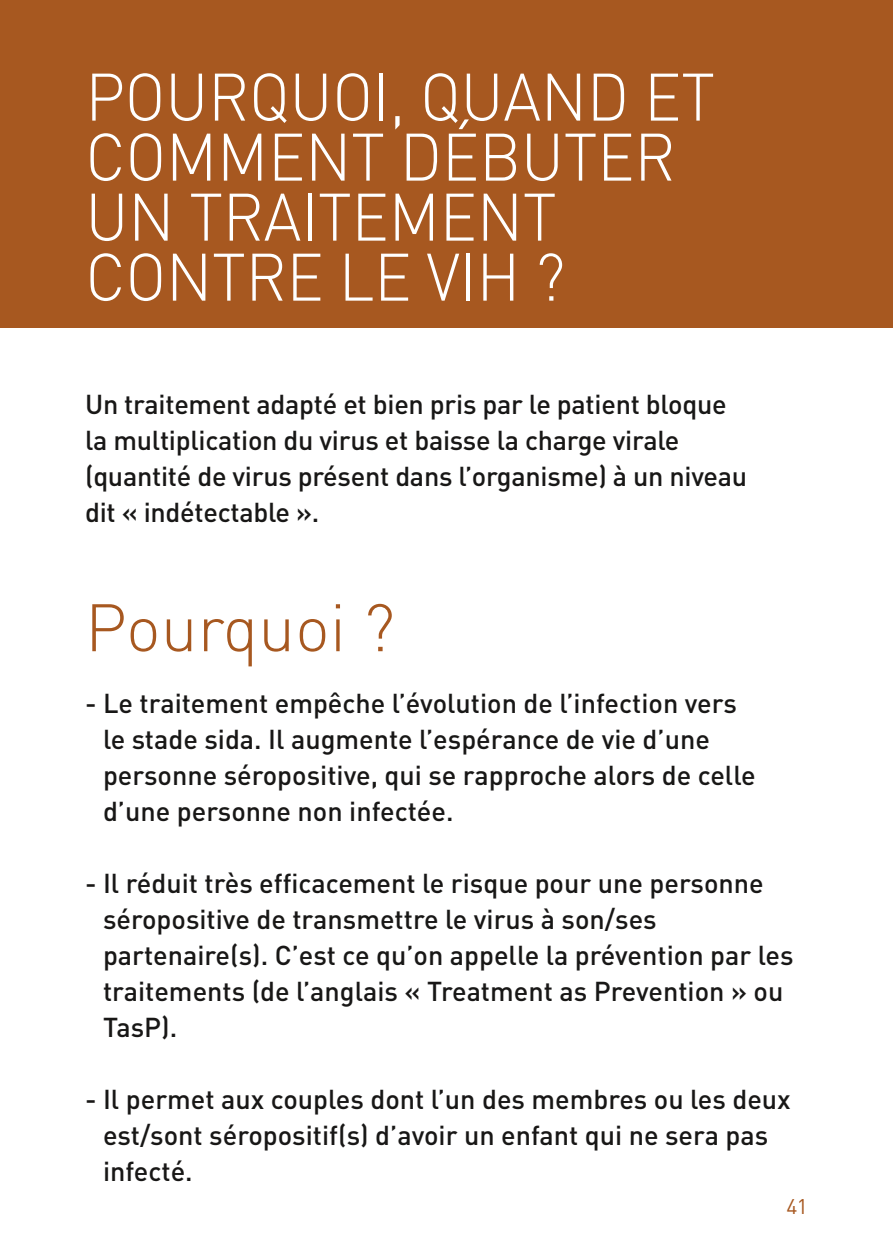
<style>
.page{position:relative;width:893px;height:1259px;background:#fff}
.page>*{position:absolute;margin:0;border:0;box-sizing:border-box;transform-origin:0 0}
.T1{font:300 66px/60px "DIN Pro";letter-spacing:-.005em;color:#fff;scale:.95 1}
.t1{font:300 66px "DIN Pro";color:#a75820}
.t2{font:500 27px/36px "DIN Pro";color:#181716}
.t3{font:21px "DIN Pro";color:#a75820}
</style>
<div class="page">
<div style="left:0;top:0;width:893px;height:327px;background:#a75820"></div>
<p class="T1" style="left:85px;top:64px;width:664px">POURQUOI, QUAND ET<br>COMMENT DÉBUTER<br>UN TRAITEMENT<br>CONTRE LE VIH ?</p>
<p class="t2" style="left:85px;top:385px;width:664px">Un traitement adapté et bien pris par le patient bloque la multiplication du virus et baisse la charge virale (quantité de virus présent dans l’organisme) à un niveau dit « indétectable ».</p>
<p class="t1" style="left:85px;top:582px;width:312px">Pourquoi ?</p>
<p class="t2" style="left:103px;top:684px;width:654px;text-indent:-18px">- Le traitement empêche l’évolution de l’infection vers le stade sida. Il augmente l’espérance de vie d’une personne séropositive, qui se rapproche alors de celle d’une personne non infectée.</p>
<p class="t2" style="left:103px;top:864px;width:692px;text-indent:-18px">- Il réduit très efficacement le risque pour une personne séropositive de transmettre le virus à son/ses partenaire(s). C’est ce qu’on appelle la prévention par les traitements (de l’anglais « Treatment as Prevention » ou TasP).</p>
<p class="t2" style="left:103px;top:1080px;width:689px;text-indent:-18px">- Il permet aux couples dont l’un des membres ou les deux est/sont séropositif(s) d’avoir un enfant qui ne sera pas infecté.</p>
<p class="t3" style="left:786px;top:1192px;width:23px">41</p>
</div>
